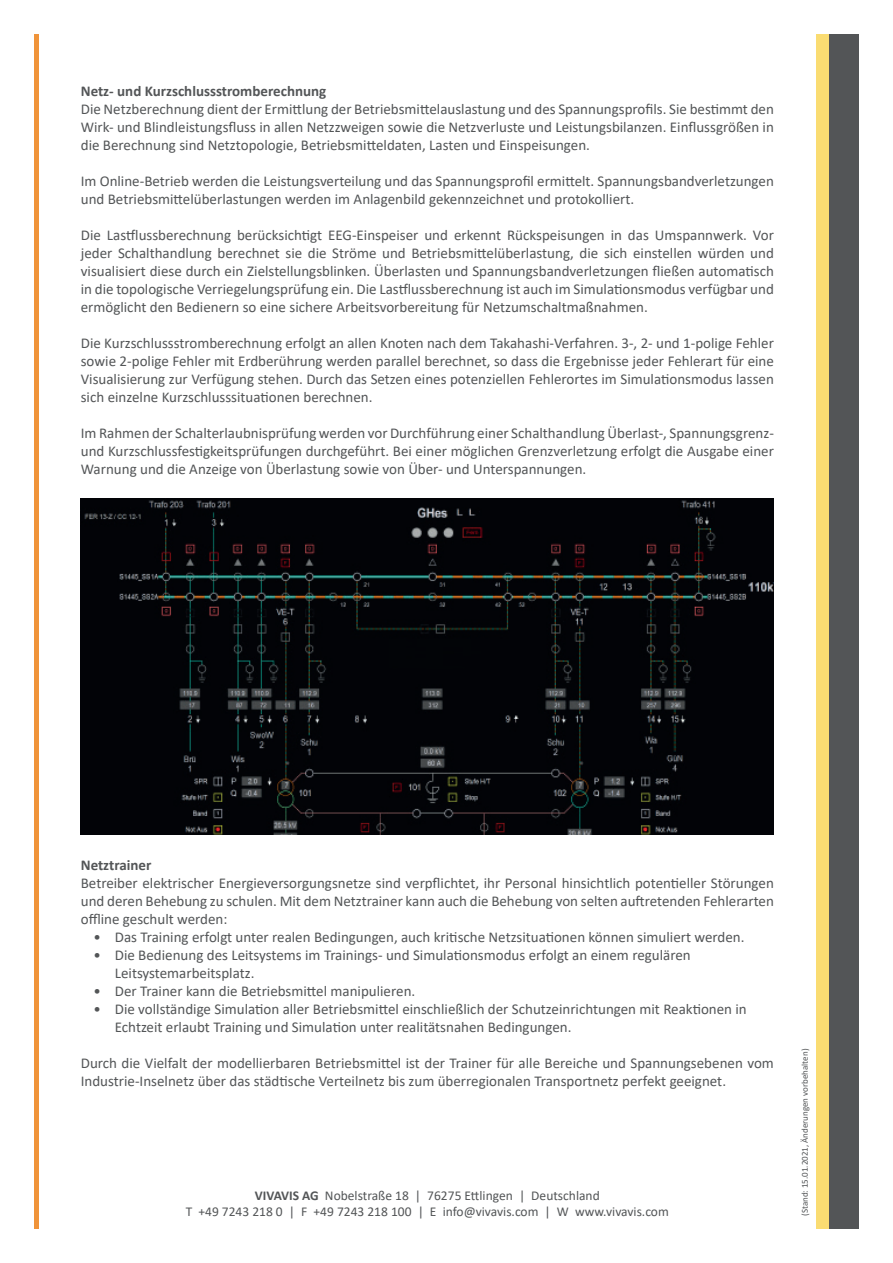
<style>
.page{position:relative;width:893px;height:1263px;background:#fff}
.page>*{position:absolute;margin:0;border:0;box-sizing:border-box;transform-origin:0 0}
.t1{font:15px/18px "Calibri";color:#535557;text-align:justify}
.t2{font:700 15px "Calibri";color:#535557}
.t3{font:13.5px/16.2px "Calibri";color:#535557;text-align:center}
.t4{font:9px "Calibri";color:#535557}
.s1{font-weight:700}
</style>
<div class="page">
<hr style="left:34px;top:34px;width:4px;height:1195px;background:#f0943a">
<div style="left:816px;top:34px;width:13px;height:1195px;background:#fadc72"></div>
<div style="left:829px;top:34px;width:30px;height:1195px;background:#535557"></div>
<img style="left:81px;top:499px;width:693px;height:335px">
<p class="t2" style="left:81px;top:81px;width:247px">Netz- und Kurzschlussstromberechnung</p>
<p class="t1" style="left:81px;top:100px;width:695px">Die Netzberechnung dient der Ermittlung der Betriebsmittelauslastung und des Spannungsprofils. Sie bestimmt den Wirk- und Blindleistungsfluss in allen Netzzweigen sowie die Netzverluste und Leistungsbilanzen. Einflussgrößen in die Berechnung sind Netztopologie, Betriebsmitteldaten, Lasten und Einspeisungen.</p>
<p class="t1" style="left:81px;top:172px;width:695px">Im Online-Betrieb werden die Leistungsverteilung und das Spannungsprofil ermittelt. Spannungsbandverletzungen und Betriebsmittelüberlastungen werden im Anlagenbild gekennzeichnet und protokolliert.</p>
<p class="t1" style="left:81px;top:226px;width:695px">Die Lastflussberechnung berücksichtigt EEG-Einspeiser und erkennt Rückspeisungen in das Umspannwerk. Vor jeder Schalthandlung berechnet sie die Ströme und Betriebsmittelüberlastung, die sich einstellen würden und visualisiert diese durch ein Zielstellungsblinken. Überlasten und Spannungsbandverletzungen fließen automatisch in die topologische Verriegelungsprüfung ein. Die Lastflussberechnung ist auch im Simulationsmodus verfügbar und ermöglicht den Bedienern so eine sichere Arbeitsvorbereitung für Netzumschaltmaßnahmen.</p>
<p class="t1" style="left:81px;top:334px;width:695px">Die Kurzschlussstromberechnung erfolgt an allen Knoten nach dem Takahashi-Verfahren. 3-, 2- und 1-polige Fehler sowie 2-polige Fehler mit Erdberührung werden parallel berechnet, so dass die Ergebnisse jeder Fehlerart für eine Visualisierung zur Verfügung stehen. Durch das Setzen eines potenziellen Fehlerortes im Simulationsmodus lassen sich einzelne Kurzschlusssituationen berechnen.</p>
<p class="t1" style="left:81px;top:424px;width:695px">Im Rahmen der Schalterlaubnisprüfung werden vor Durchführung einer Schalthandlung Überlast-, Spannungsgrenz&shy;und Kurzschlussfestigkeitsprüfungen durchgeführt. Bei einer möglichen Grenzverletzung erfolgt die Ausgabe einer Warnung und die Anzeige von Überlastung sowie von Über- und Unterspannungen.</p>
<p class="t2" style="left:81px;top:855px;width:72px">Netztrainer</p>
<p class="t1" style="left:81px;top:874px;width:695px">Betreiber elektrischer Energieversorgungsnetze sind verpflichtet, ihr Personal hinsichtlich potentieller Störungen und deren Behebung zu schulen. Mit dem Netztrainer kann auch die Behebung von selten auftretenden Fehlerarten offline geschult werden:</p>
<p class="t1" style="left:94px;top:928px;width:652px">• Das Training erfolgt unter realen Bedingungen, auch kritische Netzsituationen können simuliert werden.</p>
<p class="t1" style="left:115px;top:946px;width:577px;text-indent:-21px">• Die Bedienung des Leitsystems im Trainings- und Simulationsmodus erfolgt an einem regulären<br>Leitsystemarbeitsplatz.</p>
<p class="t1" style="left:94px;top:982px;width:323px">• Der Trainer kann die Betriebsmittel manipulieren.</p>
<p class="t1" style="left:115px;top:1000px;width:634px;text-indent:-21px">• Die vollständige Simulation aller Betriebsmittel einschließlich der Schutzeinrichtungen mit Reaktionen in<br>Echtzeit erlaubt Training und Simulation unter realitätsnahen Bedingungen.</p>
<p class="t1" style="left:81px;top:1054px;width:695px">Durch die Vielfalt der modellierbaren Betriebsmittel ist der Trainer für alle Bereiche und Spannungsebenen vom<br>Industrie-Inselnetz über das städtische Verteilnetz bis zum überregionalen Transportnetz perfekt geeignet.</p>
<p class="t3" style="left:186px;top:1187px;width:485px"><span class="s1">VIVAVIS AG</span> Nobelstraße 18 | 76275 Ettlingen | Deutschland<br>T +49 7243 218 0 | F +49 7243 218 100 | E info@vivavis.com | W www.vivavis.com</p>
<p class="t4" style="left:799px;top:1216px;width:169px;rotate:-90deg">(Stand: 15.01.2021, Änderungen vorbehalten)</p>
</div>
